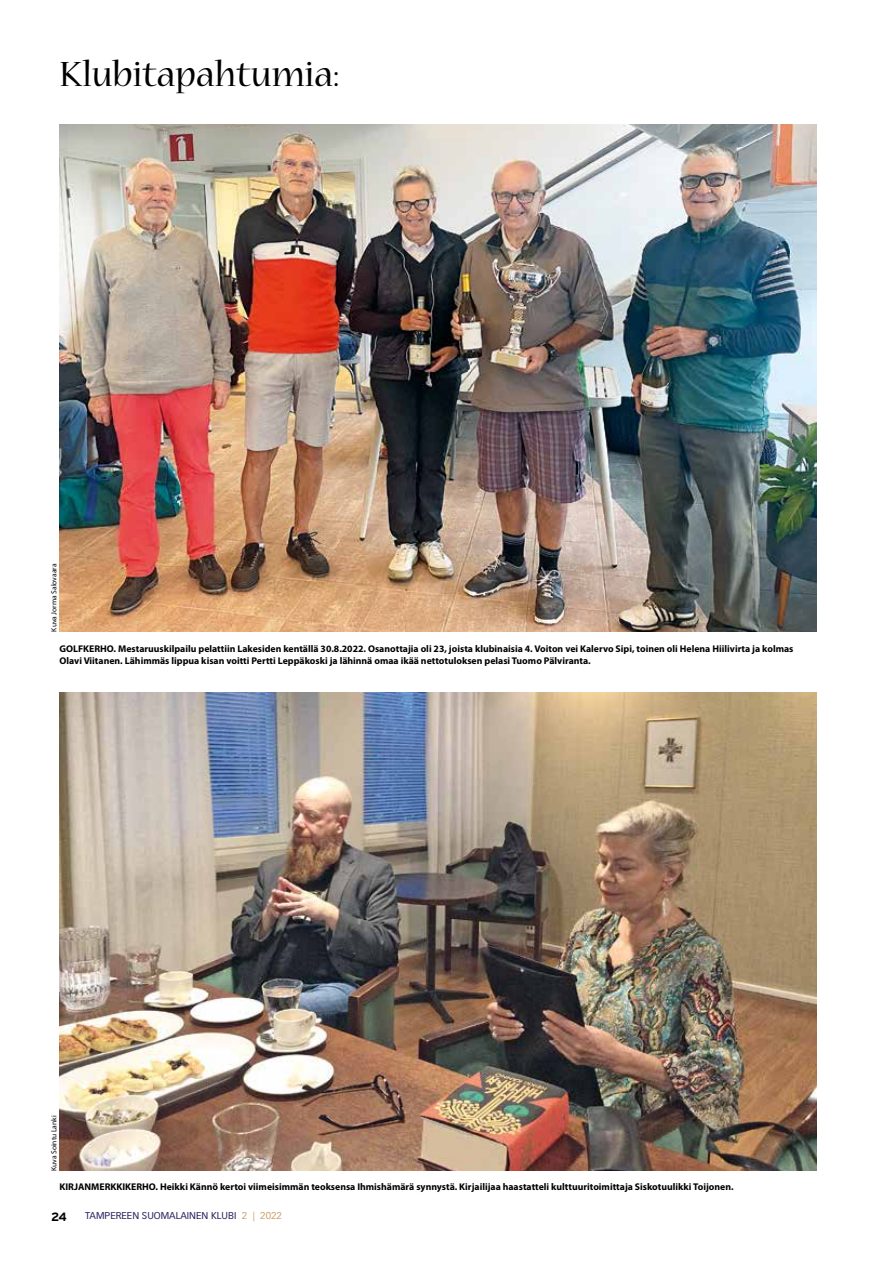
<style>
.page{position:relative;width:893px;height:1263px;background:#fff}
.page>*{position:absolute;margin:0;border:0;box-sizing:border-box;transform-origin:0 0}
.t1{font:39px "Nueva Std";color:#000}
.t2{font:700 12px "Interstate";color:#000}
.t3{font:700 9.75px/11.7px "Myriad Pro";color:#000}
.t4{font:9.75px "Vectora LT Std";color:#29235c}
.t5{font:7.5px "Myriad Pro";color:#000}
.s1{color:#ca9e67}
</style>
<div class="page">
<img style="left:60px;top:124px;width:756px;height:507px">
<img style="left:60px;top:693px;width:756px;height:477px">
<h1 class="t1" style="left:60px;top:56px;width:281px">Klubitapahtumia:</h1>
<p class="t5" style="left:50px;top:631px;width:69px;rotate:-90deg">Kuva Jorma Salovaara</p>
<p class="t3" style="left:60px;top:642px;width:735px">GOLFKERHO. Mestaruuskilpailu pelattiin Lakesiden kentällä 30.8.2022. Osanottajia oli 23, joista klubinaisia 4. Voiton vei Kalervo Sipi, toinen oli Helena Hiilivirta ja kolmas<br>Olavi Viitanen. Lähimmäs lippua kisan voitti Pertti Leppäkoski ja lähinnä omaa ikää nettotuloksen pelasi Tuomo Pälviranta.</p>
<p class="t5" style="left:50px;top:1171px;width:57px;rotate:-90deg">Kuva Sointu Lanki</p>
<p class="t3" style="left:60px;top:1180px;width:676px">KIRJANMERKKIKERHO. Heikki Kännö kertoi viimeisimmän teoksensa Ihmishämärä synnystä. Kirjailijaa haastatteli kulttuuritoimittaja Siskotuulikki Toijonen.</p>
<p class="t2" style="left:51px;top:1210px;width:17px">24</p>
<p class="t4" style="left:85px;top:1210px;width:198px">TAMPEREEN SUOMALAINEN KLUBI <span class="s1">2 | 2022</span></p>
</div>
